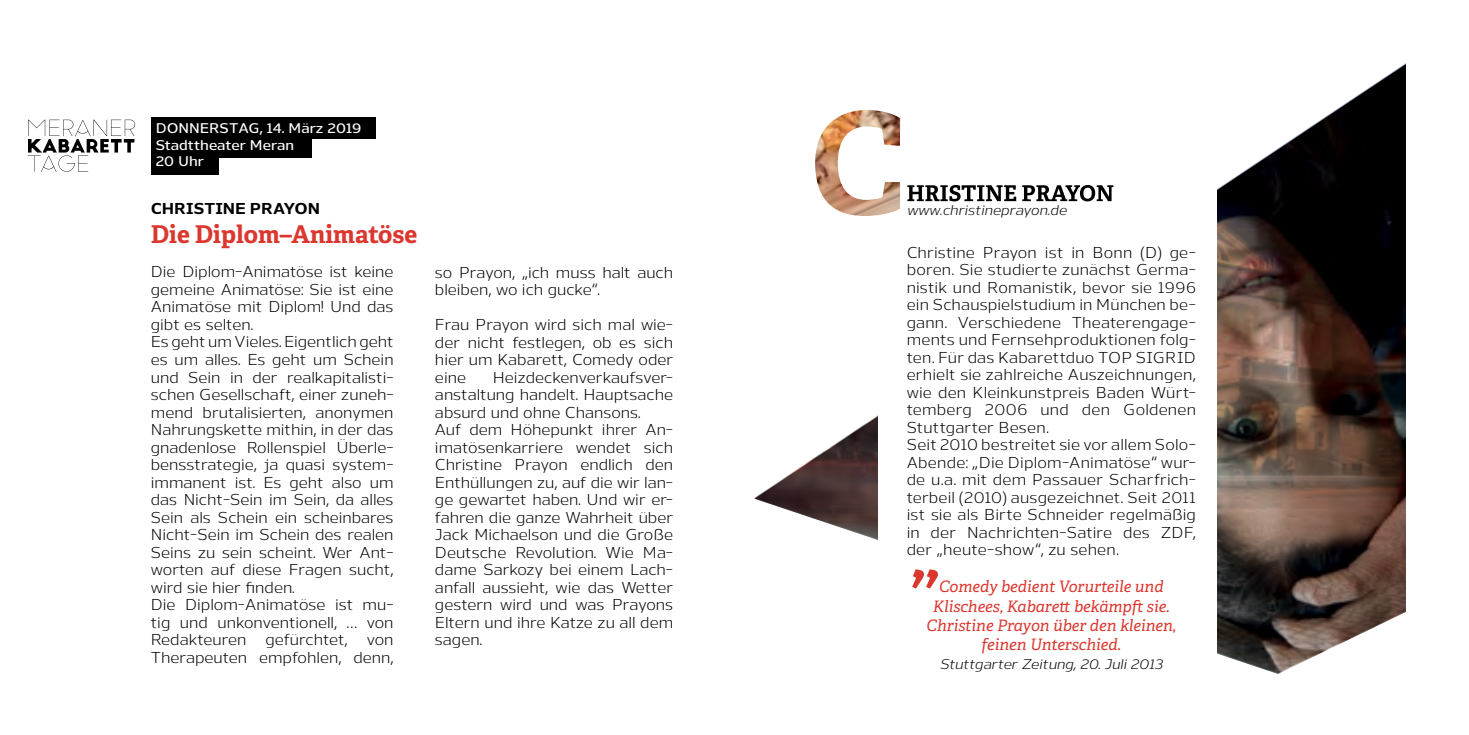
<style>
.page{position:relative;width:1469px;height:735px;background:#fff}
.page>*{position:absolute;margin:0;border:0;box-sizing:border-box;transform-origin:0 0}
.t1{font:700 24.5px "Adelle";color:#db372e}
.t2{font:15.75px/17.5px "Nauman";color:#000}
.t3{font:italic 15.75px/19.2px "Adelle";color:#db372e;text-align:center}
.t4{font:700 15.75px "Nauman";color:#000}
.t5{font:italic 14px "Nauman";color:#000}
.t6{font:600 14px/16.8px "Nauman";color:#fff}
</style>
<div class="page">
<img style="left:754px;top:64px;width:651px;height:608px">
<div style="left:878px;top:161px;width:339px;height:510px;background:#fff"></div>
<svg style="left:907px;top:185px;width:206px;height:16px"></svg>
<div style="left:151px;top:118px;width:224px;height:21px;background:#000"></div>
<div style="left:151px;top:136px;width:161px;height:21px;background:#000"></div>
<div style="left:151px;top:153px;width:67px;height:21px;background:#000"></div>
<img style="left:815px;top:110px;width:85px;height:106px">
<svg style="left:28px;top:120px;width:107px;height:52px"></svg>
<svg style="left:912px;top:569px;width:26px;height:19px"></svg>
<p class="t6" style="left:156px;top:118px;width:207px">DONNERSTAG, 14. März 2019<br>Stadttheater Meran<br>20 Uhr</p>
<p class="t4" style="left:151px;top:195px;width:171px">CHRISTINE PRAYON</p>
<p class="t5" style="left:906px;top:199px;width:161px">www.christineprayon.de</p>
<h1 class="t1" style="left:151px;top:218px;width:268px">Die Diplom–Animatöse</h1>
<p class="t2" style="left:151px;top:261px;width:244px">Die Diplom-Animatöse ist keine gemeine Animatöse: Sie ist eine<br>Animatöse mit Diplom! Und das gibt es selten.<br>Es geht um Vieles. Eigentlich geht es um alles. Es geht um Schein und Sein in der realkapitalisti&shy;schen Gesellschaft, einer zuneh&shy;mend brutalisierten, anonymen<br>Nahrungskette mithin, in der das gnadenlose Rollenspiel Überle&shy;bensstrategie, ja quasi system&shy;immanent ist. Es geht also um das Nicht-Sein im Sein, da alles<br>Sein als Schein ein scheinbares<br>Nicht-Sein im Schein des realen<br>Seins zu sein scheint. Wer Ant&shy;worten auf diese Fragen sucht, wird sie hier finden.<br>Die Diplom-Animatöse ist mu&shy;tig und unkonventionell, … von<br>Redakteuren gefürchtet, von<br>Therapeuten empfohlen, denn,</p>
<p class="t2" style="left:435px;top:261px;width:240px">so Prayon, „ich muss halt auch bleiben, wo ich gucke“.</p>
<p class="t2" style="left:435px;top:314px;width:240px;text-align:justify">Frau Prayon wird sich mal wie&shy;der nicht festlegen, ob es sich hier um Kabarett, Comedy oder eine</p>
<p class="t2" style="left:435px;top:366px;width:240px;text-indent:58px">Heizdeckenverkaufsver&shy;anstaltung handelt. Hauptsache absurd und ohne Chansons.<br>Auf dem Höhepunkt ihrer An&shy;imatösenkarriere wendet sich<br>Christine Prayon endlich den<br>Enthüllungen zu, auf die wir lan&shy;ge gewartet haben. Und wir er&shy;fahren die ganze Wahrheit über<br>Jack Michaelson und die Große<br>Deutsche Revolution. Wie Ma&shy;dame Sarkozy bei einem Lach&shy;anfall aussieht, wie das Wetter gestern wird und was Prayons<br>Eltern und ihre Katze zu all dem sagen.</p>
<p class="t2" style="left:906px;top:242px;width:291px">Christine Prayon ist in Bonn (D) ge&shy;boren. Sie studierte zunächst Germa&shy;nistik und Romanistik, bevor sie 1996 ein Schauspielstudium in München be&shy;gann. Verschiedene Theaterengage&shy;ments und Fernsehproduktionen folg&shy;ten. Für das Kabarettduo TOP SIGRID erhielt sie zahlreiche Auszeichnungen, wie den Kleinkunstpreis Baden Würt&shy;temberg 2006 und den Goldenen Stuttgarter Besen.<br>Seit 2010 bestreitet sie vor allem Solo-Abende: „Die Diplom-Animatöse“ wur&shy;de u.a. mit dem Passauer Scharfrich&shy;terbeil (2010) ausgezeichnet. Seit 2011 ist sie als Birte Schneider regelmäßig in der Nachrichten-Satire des ZDF, der „heute-show“, zu sehen.</p>
<p class="t3" style="left:926px;top:577px;width:251px">Comedy bedient Vorurteile und<br>Klischees, Kabarett bekämpft sie.<br>Christine Prayon über den kleinen, feinen Unterschied.</p>
<p class="t5" style="left:939px;top:653px;width:225px">Stuttgarter Zeitung, 20. Juli 2013</p>
</div>
